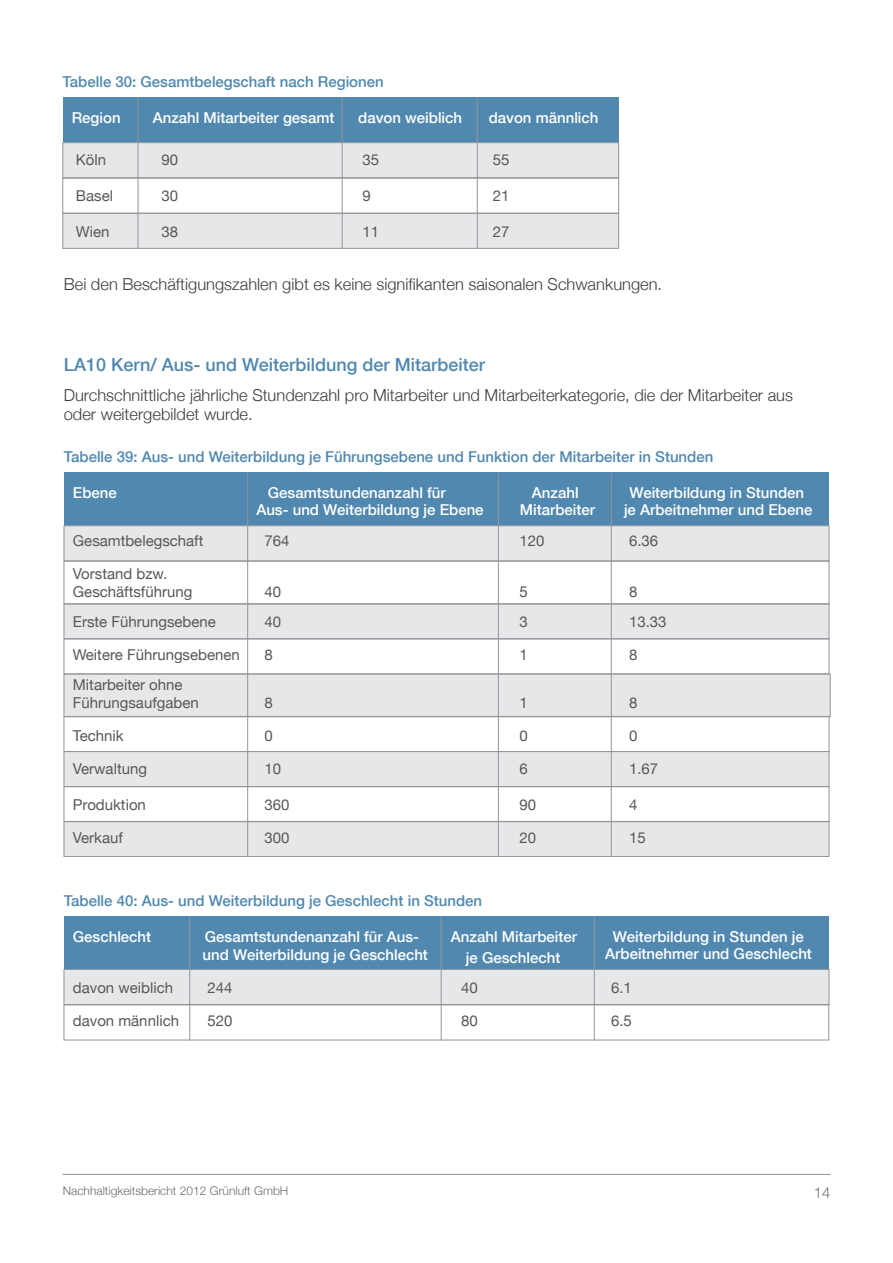
<style>
.page{position:relative;width:893px;height:1263px;background:#fff}
.page>*{position:absolute;margin:0;border:0;box-sizing:border-box;transform-origin:0 0}
.t1{font:500 18px "Helvetica Neue";color:#5088b0}
.t2{font:300 16.5px/19.5px "Helvetica Neue";color:#3e3e3f}
.t3{font:500 15px "Helvetica Neue";color:#fff}
.t4{font:15px/18px "Helvetica Neue";color:#57585a}
.t5{font:500 15px "Helvetica Neue";color:#5088b0}
.t6{font:300 15px "Helvetica Neue";color:#6c6d70}
.t7{font:300 12px "Helvetica Neue";color:#6c6d70}
</style>
<div class="page">
<hr style="left:63px;top:1174px;width:768px;height:1px;background:#939598">
<div style="left:64px;top:473px;width:765px;height:53px;background:#5088b0"></div>
<div style="left:64px;top:525px;width:765px;height:36px;background:#e6e7e9;border:1px solid #939598"></div>
<div style="left:64px;top:603px;width:765px;height:36px;background:#e6e7e9;border:1px solid #939598"></div>
<div style="left:64px;top:751px;width:765px;height:36px;background:#e6e7e9"></div>
<div style="left:64px;top:821px;width:765px;height:36px;background:#e6e7e9;border:1px solid #939598"></div>
<div style="left:64px;top:674px;width:766px;height:43px;background:#e6e7e9;border:1px solid #939598"></div>
<div style="left:64px;top:561px;width:765px;height:43px;border:1px solid #939598"></div>
<div style="left:64px;top:639px;width:765px;height:35px;border:1px solid #939598"></div>
<div style="left:64px;top:786px;width:765px;height:36px;border:1px solid #939598"></div>
<div style="left:64px;top:716px;width:765px;height:36px;border:1px solid #939598"></div>
<hr style="left:247px;top:473px;width:1px;height:384px;background:#939598">
<hr style="left:498px;top:473px;width:1px;height:384px;background:#939598">
<hr style="left:611px;top:473px;width:1px;height:384px;background:#939598">
<div style="left:64px;top:916px;width:765px;height:54px;background:#5088b0"></div>
<div style="left:64px;top:969px;width:765px;height:36px;background:#e6e7e9;border:1px solid #939598"></div>
<div style="left:64px;top:1005px;width:765px;height:35px;border:1px solid #939598"></div>
<hr style="left:189px;top:917px;width:1px;height:123px;background:#939598">
<hr style="left:441px;top:917px;width:1px;height:123px;background:#939598">
<hr style="left:594px;top:917px;width:1px;height:123px;background:#939598">
<div style="left:63px;top:97px;width:556px;height:46px;background:#5088b0"></div>
<div style="left:63px;top:142px;width:556px;height:36px;background:#e6e7e9;border:1px solid #939598"></div>
<div style="left:63px;top:213px;width:556px;height:36px;background:#e6e7e9;border:1px solid #939598"></div>
<div style="left:63px;top:178px;width:556px;height:35px;border:1px solid #939598"></div>
<hr style="left:138px;top:97px;width:1px;height:151px;background:#939598">
<hr style="left:342px;top:97px;width:1px;height:151px;background:#939598">
<hr style="left:477px;top:98px;width:1px;height:151px;background:#939598">
<p class="t5" style="left:63px;top:69px;width:323px">Tabelle 30: Gesamtbelegschaft nach Regionen</p>
<p class="t3" style="left:72px;top:105px;width:50px">Region</p>
<p class="t3" style="left:153px;top:105px;width:183px">Anzahl Mitarbeiter gesamt</p>
<p class="t3" style="left:358px;top:105px;width:105px">davon weiblich</p>
<p class="t3" style="left:489px;top:105px;width:111px">davon männlich</p>
<p class="t4" style="left:76px;top:149px;width:32px">Köln</p>
<p class="t4" style="left:161px;top:149px;width:18px">90</p>
<p class="t4" style="left:362px;top:149px;width:18px">35</p>
<p class="t4" style="left:493px;top:149px;width:18px">55</p>
<p class="t4" style="left:76px;top:185px;width:39px">Basel</p>
<p class="t4" style="left:161px;top:185px;width:18px">30</p>
<p class="t4" style="left:362px;top:185px;width:10px">9</p>
<p class="t4" style="left:493px;top:185px;width:18px">21</p>
<p class="t4" style="left:76px;top:221px;width:35px">Wien</p>
<p class="t4" style="left:161px;top:221px;width:18px">38</p>
<p class="t4" style="left:362px;top:221px;width:18px">11</p>
<p class="t4" style="left:493px;top:221px;width:18px">27</p>
<p class="t2" style="left:64px;top:273px;width:600px">Bei den Beschäftigungszahlen gibt es keine signifikanten saisonalen Schwankungen.</p>
<p class="t1" style="left:64px;top:350px;width:423px">LA10 Kern/ Aus- und Weiterbildung der Mitarbeiter</p>
<p class="t2" style="left:64px;top:384px;width:731px">Durchschnittliche jährliche Stundenzahl pro Mitarbeiter und Mitarbeiterkategorie, die der Mitarbeiter aus oder weitergebildet wurde.</p>
<p class="t5" style="left:64px;top:445px;width:651px">Tabelle 39: Aus- und Weiterbildung je Führungsebene und Funktion der Mitarbeiter in Stunden</p>
<p class="t3" style="left:256px;top:497px;width:229px">Aus- und Weiterbildung je Ebene</p>
<p class="t3" style="left:520px;top:497px;width:77px">Mitarbeiter</p>
<p class="t3" style="left:624px;top:497px;width:190px">je Arbeitnehmer und Ebene</p>
<p class="t3" style="left:73px;top:481px;width:45px">Ebene</p>
<p class="t3" style="left:268px;top:481px;width:179px">Gesamtstundenanzahl für</p>
<p class="t3" style="left:532px;top:481px;width:48px">Anzahl</p>
<p class="t3" style="left:629px;top:481px;width:176px">Weiterbildung in Stunden</p>
<p class="t4" style="left:73px;top:531px;width:132px">Gesamtbelegschaft</p>
<p class="t4" style="left:265px;top:531px;width:27px">764</p>
<p class="t4" style="left:520px;top:531px;width:27px">120</p>
<p class="t4" style="left:629px;top:531px;width:31px">6.36</p>
<p class="t4" style="left:73px;top:564px;width:121px">Vorstand bzw.<br>Geschäftsführung</p>
<p class="t4" style="left:265px;top:582px;width:18px">40</p>
<p class="t4" style="left:520px;top:582px;width:10px">5</p>
<p class="t4" style="left:629px;top:582px;width:10px">8</p>
<p class="t4" style="left:73px;top:612px;width:145px">Erste Führungsebene</p>
<p class="t4" style="left:265px;top:612px;width:18px">40</p>
<p class="t4" style="left:520px;top:612px;width:10px">3</p>
<p class="t4" style="left:629px;top:612px;width:39px">13.33</p>
<p class="t4" style="left:73px;top:645px;width:168px">Weitere Führungsebenen</p>
<p class="t4" style="left:265px;top:645px;width:10px">8</p>
<p class="t4" style="left:520px;top:645px;width:10px">1</p>
<p class="t4" style="left:629px;top:645px;width:10px">8</p>
<p class="t4" style="left:73px;top:675px;width:127px">Mitarbeiter ohne<br>Führungsaufgaben</p>
<p class="t4" style="left:265px;top:693px;width:10px">8</p>
<p class="t4" style="left:520px;top:693px;width:10px">1</p>
<p class="t4" style="left:629px;top:693px;width:10px">8</p>
<p class="t4" style="left:73px;top:726px;width:52px">Technik</p>
<p class="t4" style="left:265px;top:726px;width:10px">0</p>
<p class="t4" style="left:520px;top:726px;width:10px">0</p>
<p class="t4" style="left:629px;top:726px;width:10px">0</p>
<p class="t4" style="left:73px;top:759px;width:76px">Verwaltung</p>
<p class="t4" style="left:265px;top:759px;width:18px">10</p>
<p class="t4" style="left:520px;top:759px;width:10px">6</p>
<p class="t4" style="left:629px;top:759px;width:31px">1.67</p>
<p class="t4" style="left:73px;top:795px;width:75px">Produktion</p>
<p class="t4" style="left:265px;top:795px;width:27px">360</p>
<p class="t4" style="left:520px;top:795px;width:18px">90</p>
<p class="t4" style="left:629px;top:795px;width:10px">4</p>
<p class="t4" style="left:73px;top:828px;width:52px">Verkauf</p>
<p class="t4" style="left:265px;top:828px;width:27px">300</p>
<p class="t4" style="left:520px;top:828px;width:18px">20</p>
<p class="t4" style="left:629px;top:828px;width:18px">15</p>
<p class="t5" style="left:64px;top:888px;width:420px">Tabelle 40: Aus- und Weiterbildung je Geschlecht in Stunden</p>
<p class="t3" style="left:73px;top:925px;width:80px">Geschlecht</p>
<p class="t3" style="left:205px;top:925px;width:216px">Gesamtstundenanzahl für Aus-</p>
<p class="t3" style="left:451px;top:925px;width:128px">Anzahl Mitarbeiter</p>
<p class="t3" style="left:613px;top:925px;width:192px">Weiterbildung in Stunden je</p>
<p class="t4" style="left:73px;top:978px;width:102px">davon weiblich</p>
<p class="t4" style="left:208px;top:978px;width:27px">244</p>
<p class="t4" style="left:461px;top:978px;width:18px">40</p>
<p class="t4" style="left:611px;top:978px;width:22px">6.1</p>
<p class="t4" style="left:73px;top:1011px;width:108px">davon männlich</p>
<p class="t4" style="left:208px;top:1011px;width:27px">520</p>
<p class="t4" style="left:461px;top:1011px;width:18px">80</p>
<p class="t4" style="left:611px;top:1011px;width:22px">6.5</p>
<p class="t3" style="left:203px;top:943px;width:227px">und Weiterbildung je Geschlecht</p>
<p class="t3" style="left:466px;top:946px;width:96px">je Geschlecht</p>
<p class="t3" style="left:605px;top:942px;width:208px">Arbeitnehmer und Geschlecht</p>
<p class="t7" style="left:63px;top:1181px;width:227px">Nachhaltigkeitsbericht 2012 Grünluft GmbH</p>
<p class="t6" style="left:814px;top:1180px;width:18px">14</p>
</div>
